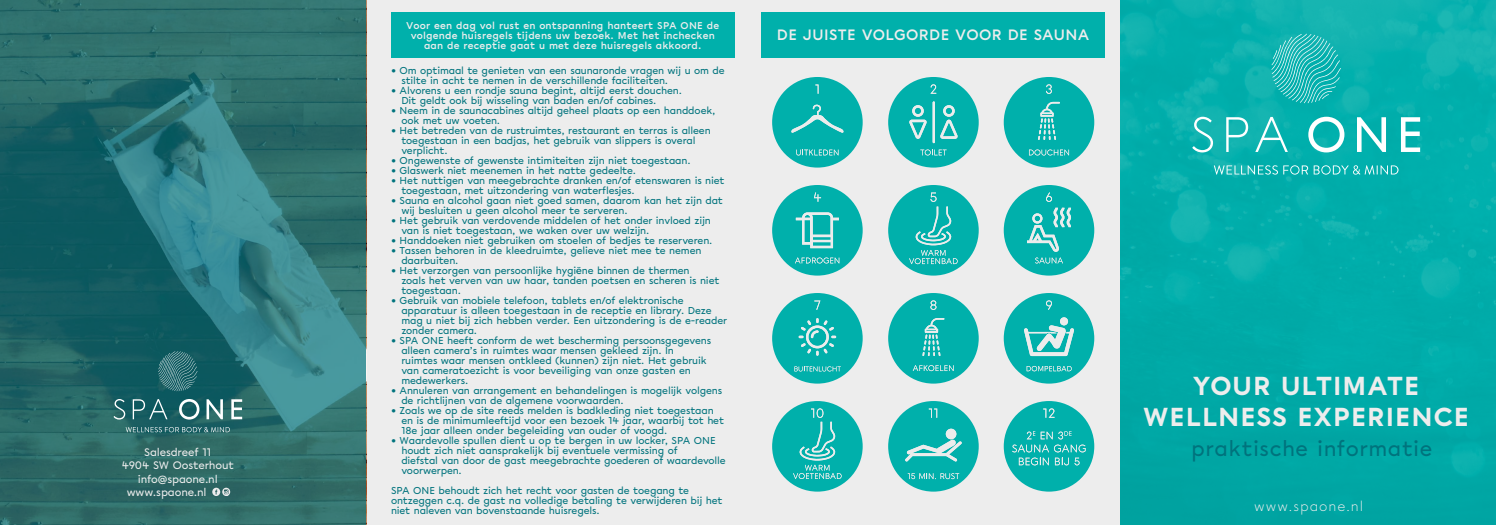
<style>
.page{position:relative;width:1496px;height:525px;background:#fff}
.page>*{position:absolute;margin:0;border:0;box-sizing:border-box;transform-origin:0 0}
.t1{font:900 26px/31.1px "Chromatica";letter-spacing:.04em;color:#ededed;text-align:center}
.t2{font:500 21.25px "Chromatica";letter-spacing:.025em;color:#00737d}
.t3{font:700 15px "Chromatica";letter-spacing:.03em;color:#ededed}
.t4{font:300 13.88px "Chromatica";letter-spacing:.07em;color:#ededed}
.t5{font:500 10.88px "Chromatica";letter-spacing:-.015em;color:#ededed}
.t6{font:500 10px/10px "Chromatica";letter-spacing:-.015em;color:#00737d}
.t7{font:700 9.88px/10px "Chromatica";letter-spacing:.015em;color:#ededed;text-align:center}
.s1{font-family:"Geomanist";font-weight:400}
</style>
<div class="page">
<div style="left:366px;top:0;width:1129px;height:524px;background:#ededed"></div>
<div style="left:1120px;top:0;width:375px;height:524px;background:#00b0ab"></div>
<svg style="left:1192px;top:117px;width:20px;height:35px"></svg>
<svg style="left:1226px;top:117px;width:22px;height:35px"></svg>
<svg style="left:1255px;top:117px;width:32px;height:35px"></svg>
<svg style="left:1308px;top:117px;width:36px;height:35px"></svg>
<svg style="left:1357px;top:117px;width:28px;height:35px"></svg>
<svg style="left:1400px;top:117px;width:19px;height:35px"></svg>
<svg style="left:1213px;top:165px;width:64px;height:9px"></svg>
<svg style="left:1283px;top:165px;width:115px;height:9px"></svg>
<svg style="left:1271px;top:33px;width:69px;height:70px"></svg>
<svg style="left:0;top:0;width:366px;height:524px;background:#296f6f"></svg>
<svg style="left:113px;top:399px;width:12px;height:20px"></svg>
<svg style="left:133px;top:399px;width:34px;height:20px"></svg>
<svg style="left:179px;top:399px;width:20px;height:20px"></svg>
<svg style="left:206px;top:399px;width:17px;height:20px"></svg>
<svg style="left:231px;top:399px;width:11px;height:20px"></svg>
<svg style="left:126px;top:426px;width:104px;height:6px"></svg>
<svg style="left:158px;top:351px;width:39px;height:40px;background:#337277"></svg>
<svg style="left:212px;top:487px;width:18px;height:8px"></svg>
<div style="left:391px;top:13px;width:343px;height:45px;background:#00b0ab"></div>
<div style="left:761px;top:13px;width:343px;height:45px;background:#00b0ab"></div>
<svg style="left:772px;top:77px;width:90px;height:90px"></svg>
<svg style="left:888px;top:77px;width:90px;height:90px"></svg>
<svg style="left:1003px;top:77px;width:91px;height:90px"></svg>
<svg style="left:772px;top:185px;width:90px;height:90px"></svg>
<svg style="left:1003px;top:185px;width:91px;height:90px"></svg>
<svg style="left:772px;top:293px;width:90px;height:90px"></svg>
<svg style="left:888px;top:293px;width:90px;height:90px"></svg>
<svg style="left:1003px;top:293px;width:91px;height:90px"></svg>
<svg style="left:1003px;top:401px;width:91px;height:90px"></svg>
<svg style="left:888px;top:401px;width:90px;height:90px"></svg>
<div style="left:945px;top:428px;width:11px;height:11px;background:#ececec;border-radius:50%"></div>
<svg style="left:888px;top:185px;width:90px;height:90px"></svg>
<svg style="left:772px;top:401px;width:90px;height:90px"></svg>
<p class="t5" style="left:144px;top:447px;width:69px">Salesdreef 11</p>
<p class="t5" style="left:122px;top:460px;width:114px">4904 SW Oosterhout</p>
<p class="t5" style="left:138px;top:473px;width:81px">info@spaone.nl</p>
<p class="t5" style="left:127px;top:486px;width:81px">www.spaone.nl</p>
<p class="t5" style="left:225px;top:486px;width:5px">.</p>
<p class="t7" style="left:406px;top:21px;width:314px">Voor een dag vol rust en ontspanning hanteert SPA ONE de volgende huisregels tijdens uw bezoek. Met het inchecken aan de receptie gaat u met deze huisregels akkoord.</p>
<h3 class="t3" style="left:777px;top:27px;width:314px">DE JUISTE VOLGORDE VOOR DE SAUNA</h3>
<p class="t6" style="left:401px;top:66px;width:325px;text-indent:-10px">• Om optimaal te genieten van een saunaronde vragen wij u om de stilte in acht te nemen in de verschillende faciliteiten.</p>
<p class="t6" style="left:401px;top:86px;width:282px;text-indent:-10px">• Alvorens u een rondje sauna begint, altijd eerst douchen.<br>Dit geldt ook bij wisseling van baden en/of cabines.</p>
<p class="t6" style="left:401px;top:106px;width:315px;text-indent:-10px">• Neem in de saunacabines altijd geheel plaats op een handdoek, ook met uw voeten.</p>
<p class="t6" style="left:401px;top:126px;width:311px;text-indent:-10px">• Het betreden van de rustruimtes, restaurant en terras is alleen toegestaan in een badjas, het gebruik van slippers is overal verplicht.</p>
<p class="t6" style="left:391px;top:156px;width:301px">• Ongewenste of gewenste intimiteiten zijn niet toegestaan.</p>
<p class="t6" style="left:391px;top:166px;width:246px">• Glaswerk niet meenemen in het natte gedeelte.</p>
<p class="t6" style="left:401px;top:176px;width:325px;text-indent:-10px">• Het nuttigen van meegebrachte dranken en/of etenswaren is niet toegestaan, met uitzondering van waterflesjes.</p>
<p class="t6" style="left:401px;top:196px;width:323px;text-indent:-10px">• Sauna en alcohol gaan niet goed samen, daarom kan het zijn dat wij besluiten u geen alcohol meer te serveren.</p>
<p class="t6" style="left:401px;top:216px;width:311px;text-indent:-10px">• Het gebruik van verdovende middelen of het onder invloed zijn van is niet toegestaan, we waken over uw welzijn.</p>
<p class="t6" style="left:391px;top:236px;width:323px">• Handdoeken niet gebruiken om stoelen of bedjes te reserveren.</p>
<p class="t6" style="left:401px;top:246px;width:301px;text-indent:-10px">• Tassen behoren in de kleedruimte, gelieve niet mee te nemen daarbuiten.</p>
<p class="t6" style="left:401px;top:266px;width:319px;text-indent:-10px">• Het verzorgen van persoonlijke hygi<span class="s1">ë</span>ne binnen de thermen<br>zoals het verven van uw haar, tanden poetsen en scheren is niet toegestaan.</p>
<p class="t6" style="left:401px;top:296px;width:327px;text-indent:-10px">• Gebruik van mobiele telefoon, tablets en/of elektronische apparatuur is alleen toegestaan in de receptie en library. Deze mag u niet bij zich hebben verder. Een uitzondering is de e-reader zonder camera.</p>
<p class="t6" style="left:401px;top:336px;width:311px;text-indent:-10px">• SPA ONE heeft conform de wet bescherming persoonsgegevens alleen camera’s in ruimtes waar mensen gekleed zijn. In ruimtes waar mensen ontkleed (kunnen) zijn niet. Het gebruik van cameratoezicht is voor beveiliging van onze gasten en medewerkers.</p>
<p class="t6" style="left:401px;top:386px;width:322px;text-indent:-10px">• Annuleren van arrangement en behandelingen is mogelijk volgens de richtlijnen van de algemene voorwaarden.</p>
<p class="t6" style="left:401px;top:406px;width:324px;text-indent:-10px">• Zoals we op de site reeds melden is badkleding niet toegestaan en is de minimumleeftijd voor een bezoek 14 jaar, waarbij tot het<br>18e jaar alleen onder begeleiding van ouder of voogd.</p>
<p class="t6" style="left:401px;top:436px;width:326px;text-indent:-10px">• Waardevolle spullen dient u op te bergen in uw locker, SPA ONE houdt zich niet aansprakelijk bij eventuele vermissing of<br>diefstal van door de gast meegebrachte goederen of waardevolle voorwerpen.</p>
<p class="t6" style="left:391px;top:486px;width:333px">SPA ONE behoudt zich het recht voor gasten de toegang te ontzeggen c.q. de gast na volledige betaling te verwijderen bij het niet naleven van bovenstaande huisregels.</p>
<h1 class="t1" style="left:1143px;top:372px;width:327px">YOUR ULTIMATE<br>WELLNESS EXPERIENCE</h1>
<h2 class="t2" style="left:1191px;top:438px;width:242px">praktische informatie</h2>
<h3 class="t4" style="left:1254px;top:499px;width:110px">www.spaone.nl</h3>
</div>
